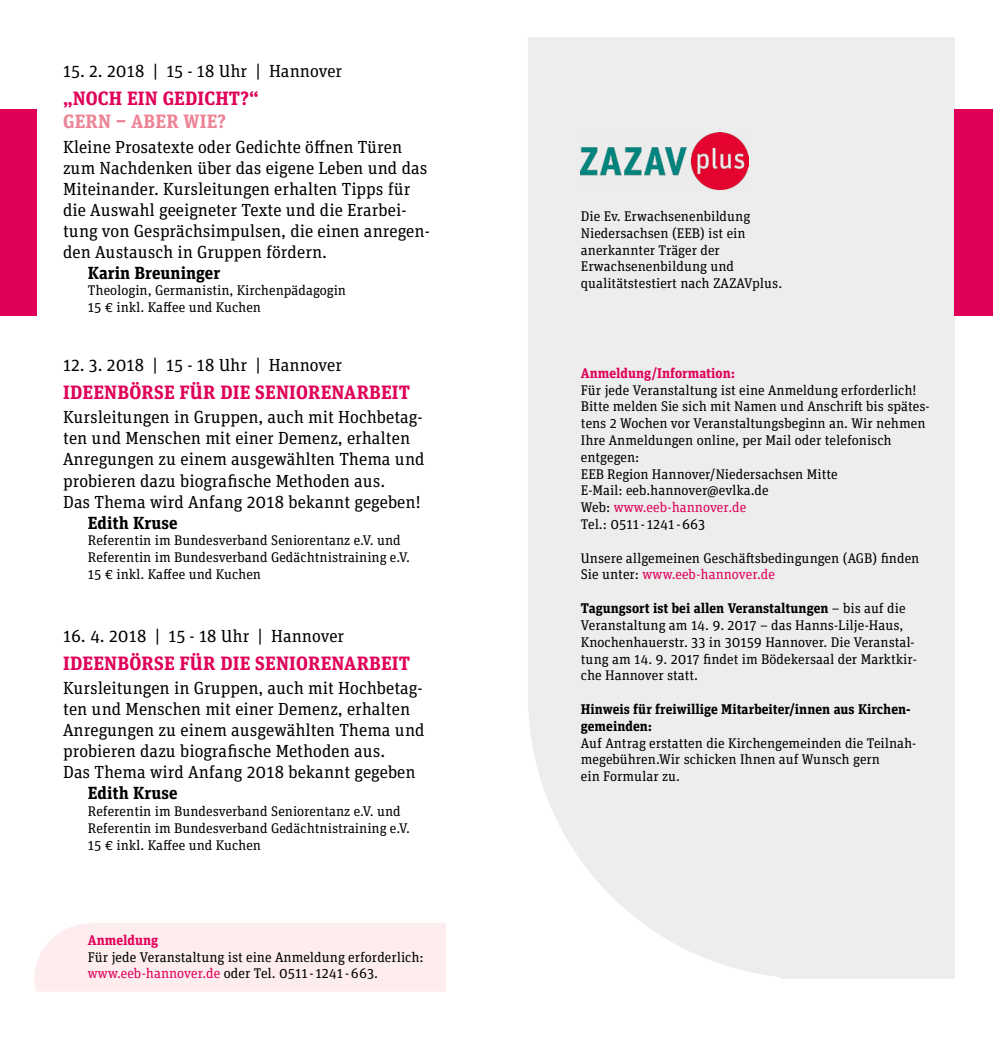
<style>
.page{position:relative;width:993px;height:1042px;background:#fff}
.page>*{position:absolute;margin:0;border:0;box-sizing:border-box;transform-origin:0 0}
.t1{font:700 19.25px "Unit Slab Pro";letter-spacing:.01em;color:#e00059}
.t2{font:700 19.25px "Unit Slab Pro";letter-spacing:.01em;color:#ed8496}
.t3{font:17.5px/21px "Unit Slab Pro";color:#000}
.t4{font:700 17.5px "Unit Slab Pro";color:#000}
.t5{font:14px/16.8px "Unit Slab Pro";color:#000}
.t6{font:700 14px/16.8px "Unit Slab Pro";color:#000}
.t7{font:700 14px "Unit Slab Pro";color:#e00059}
.s1{color:#e00059}
.s2{font-weight:700}
</style>
<div class="page">
<div style="left:528px;top:37px;width:426px;height:942px;background:#ededed"></div>
<div style="left:954px;top:109px;width:38px;height:206px;background:#e00059"></div>
<div style="left:0;top:109px;width:36px;height:206px;background:#e00059"></div>
<div style="left:34px;top:923px;width:412px;height:68px;background:#fdedef"></div>
<img style="left:580px;top:132px;width:168px;height:58px">
<p class="t3" style="left:63px;top:60px;width:281px">15. 2. 2018 | 15 - 18 Uhr | Hannover</p>
<h1 class="t1" style="left:63px;top:84px;width:197px">„NOCH EIN GEDICHT?“</h1>
<h1 class="t2" style="left:63px;top:107px;width:164px">GERN – ABER WIE?</h1>
<p class="t3" style="left:63px;top:135px;width:368px">Kleine Prosatexte oder Gedichte öffnen Türen zum Nachdenken über das eigene Leben und das Miteinander. Kursleitungen erhalten Tipps für die Auswahl geeigneter Texte und die Erarbei&shy;tung von Gesprächsimpulsen, die einen anregen&shy;den Austausch in Gruppen fördern.</p>
<p class="t4" style="left:88px;top:260px;width:134px">Karin Breuninger</p>
<p class="t5" style="left:88px;top:282px;width:260px">Theologin, Germanistin, Kirchenpädagogin<br>15 € inkl. Kaffee und Kuchen</p>
<p class="t3" style="left:63px;top:354px;width:280px">12. 3. 2018 | 15 - 18 Uhr | Hannover</p>
<h1 class="t1" style="left:63px;top:378px;width:348px">IDEENBÖRSE FÜR DIE SENIORENARBEIT</h1>
<p class="t3" style="left:63px;top:406px;width:363px">Kursleitungen in Gruppen, auch mit Hochbetag&shy;ten und Menschen mit einer Demenz, erhalten Anregungen zu einem ausgewählten Thema und probieren dazu biografische Methoden aus.<br>Das Thema wird Anfang 2018 bekannt gegeben!</p>
<p class="t4" style="left:88px;top:509px;width:91px">Edith Kruse</p>
<p class="t5" style="left:88px;top:532px;width:323px">Referentin im Bundesverband Seniorentanz e.V. und<br>Referentin im Bundesverband Gedächtnistraining e.V.<br>15 € inkl. Kaffee und Kuchen</p>
<p class="t3" style="left:63px;top:625px;width:283px">16. 4. 2018 | 15 - 18 Uhr | Hannover</p>
<h1 class="t1" style="left:63px;top:649px;width:348px">IDEENBÖRSE FÜR DIE SENIORENARBEIT</h1>
<p class="t3" style="left:63px;top:677px;width:363px">Kursleitungen in Gruppen, auch mit Hochbetag&shy;ten und Menschen mit einer Demenz, erhalten Anregungen zu einem ausgewählten Thema und probieren dazu biografische Methoden aus.<br>Das Thema wird Anfang 2018 bekannt gegeben</p>
<p class="t4" style="left:88px;top:780px;width:91px">Edith Kruse</p>
<p class="t5" style="left:88px;top:802px;width:323px">Referentin im Bundesverband Seniorentanz e.V. und<br>Referentin im Bundesverband Gedächtnistraining e.V.<br>15 € inkl. Kaffee und Kuchen</p>
<p class="t7" style="left:88px;top:929px;width:72px">Anmeldung</p>
<p class="t5" style="left:88px;top:948px;width:337px">Für jede Veranstaltung ist eine Anmeldung erforderlich: <span class="s1">www.eeb-hannover.de</span> oder Tel. 0511 - 1241 -663.</p>
<p class="t5" style="left:580px;top:207px;width:203px">Die Ev. Erwachsenenbildung<br>Niedersachsen (EEB) ist ein anerkannter Träger der<br>Erwachsenenbildung und qualitätstestiert nach ZAZAVplus.</p>
<p class="t7" style="left:580px;top:363px;width:156px">Anmeldung/Information:</p>
<p class="t5" style="left:580px;top:381px;width:350px">Für jede Veranstaltung ist eine Anmeldung erforderlich!<br>Bitte melden Sie sich mit Namen und Anschrift bis spätes&shy;tens 2 Wochen vor Veranstaltungsbeginn an. Wir nehmen Ihre Anmeldungen online, per Mail oder telefonisch entgegen:<br>EEB Region Hannover/Niedersachsen Mitte<br>E-Mail: eeb.hannover@evlka.de<br>Web: <span class="s1">www.eeb-hannover.de<br></span>Tel.: 0511 - 1241 -663</p>
<p class="t5" style="left:580px;top:549px;width:340px">Unsere allgemeinen Geschäftsbedingungen (AGB) finden<br>Sie unter: <span class="s1">www.eeb-hannover.de</span></p>
<p class="t5" style="left:580px;top:599px;width:337px"><span class="s2">Tagungsort ist bei allen Veranstaltungen</span> – bis auf die Veranstaltung am 14. 9. 2017 – das Hanns-Lilje-Haus, Knochenhauerstr. 33 in 30159 Hannover. Die Veranstal&shy;tung am 14. 9. 2017 findet im Bödekersaal der Marktkir&shy;che Hannover statt.</p>
<p class="t6" style="left:580px;top:700px;width:331px">Hinweis für freiwillige Mitarbeiter/innen aus Kirchen&shy;gemeinden:</p>
<p class="t5" style="left:580px;top:734px;width:337px">Auf Antrag erstatten die Kirchengemeinden die Teilnah&shy;megebühren.Wir schicken Ihnen auf Wunsch gern<br>ein Formular zu.</p>
</div>
